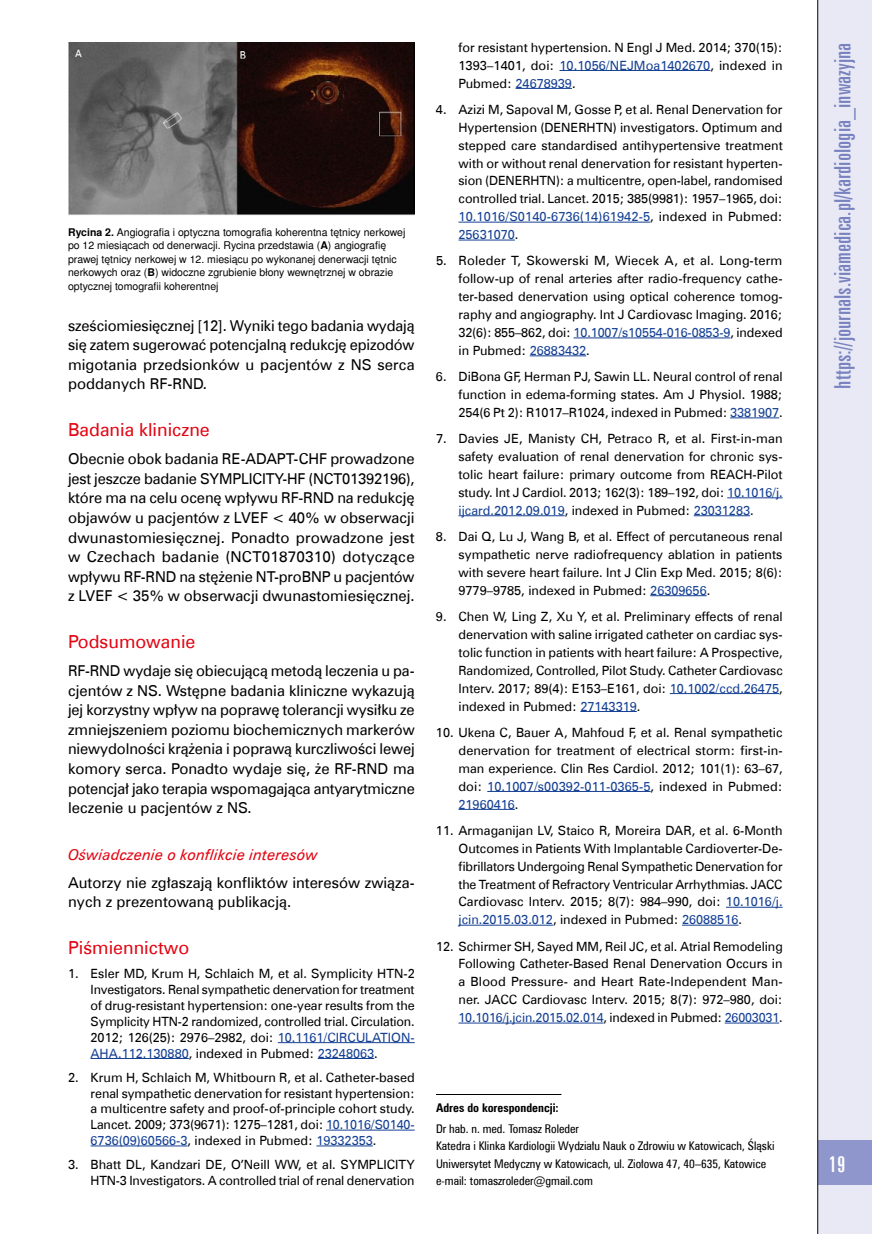
<style>
.page{position:relative;width:872px;height:1234px;background:#fff}
.page>*{position:absolute;margin:0;border:0;box-sizing:border-box;transform-origin:0 0}
.t1{font:22.5px "Zurich X Cn EU";color:#7882bf;scale:1.07 1}
.t2{font:22.5px "Zurich X Cn EU";color:#fff;scale:1.07 1}
.t3{font:18px "Zurich EU";color:#e30613}
.t4{font:15px/19.6px "Zurich EU";color:#000;text-align:justify}
.t5{font:italic 15px "Zurich EU";color:#e30613}
.t6{font:12.75px/17.9px "Zurich EU";color:#000;text-align:justify}
.t7{font:12px/17.1px "Zurich Cn EU";color:#000}
.t8{font:700 12px "Zurich Cn EU";color:#000}
.t9{font:10.5px/13.5px "Nimbus San LCE";color:#000}
.s1{font-weight:700}
.s2{color:#164194}
</style>
<div class="page">
<div style="left:817px;top:0;width:55px;height:1233px;background:#e9e9f6"></div>
<div style="left:817px;top:1140px;width:55px;height:44px;background:#8f96cb"></div>
<hr style="left:278px;top:1041px;width:137px;height:1px;background:#164194">
<hr style="left:91px;top:1057px;width:98px;height:1px;background:#164194">
<hr style="left:318px;top:1057px;width:56px;height:1px;background:#164194">
<hr style="left:326px;top:1129px;width:89px;height:1px;background:#164194">
<hr style="left:91px;top:1145px;width:96px;height:1px;background:#164194">
<hr style="left:316px;top:1145px;width:57px;height:1px;background:#164194">
<hr style="left:559px;top:70px;width:151px;height:1px;background:#164194">
<hr style="left:515px;top:88px;width:57px;height:1px;background:#164194">
<hr style="left:458px;top:222px;width:192px;height:1px;background:#164194">
<hr style="left:458px;top:239px;width:57px;height:1px;background:#164194">
<hr style="left:573px;top:337px;width:157px;height:1px;background:#164194">
<hr style="left:530px;top:355px;width:56px;height:1px;background:#164194">
<hr style="left:730px;top:417px;width:49px;height:1px;background:#164194">
<hr style="left:727px;top:497px;width:55px;height:1px;background:#164194">
<hr style="left:458px;top:515px;width:107px;height:1px;background:#164194">
<hr style="left:693px;top:515px;width:57px;height:1px;background:#164194">
<hr style="left:650px;top:595px;width:56px;height:1px;background:#164194">
<hr style="left:670px;top:693px;width:109px;height:1px;background:#164194">
<hr style="left:580px;top:711px;width:57px;height:1px;background:#164194">
<hr style="left:487px;top:790px;width:163px;height:1px;background:#164194">
<hr style="left:458px;top:808px;width:57px;height:1px;background:#164194">
<hr style="left:726px;top:906px;width:56px;height:1px;background:#164194">
<hr style="left:458px;top:924px;width:95px;height:1px;background:#164194">
<hr style="left:682px;top:924px;width:56px;height:1px;background:#164194">
<hr style="left:458px;top:1022px;width:145px;height:1px;background:#164194">
<hr style="left:724px;top:1022px;width:55px;height:1px;background:#164194">
<hr style="left:436px;top:1093px;width:125px;height:1px;background:#000">
<img style="left:68px;top:43px;width:347px;height:173px">
<hr style="left:817px;top:0;width:1px;height:1233px;background:#000">
<p class="t9" style="left:68px;top:225px;width:339px"><span class="s1">Rycina 2.</span> Angiografia i optyczna tomografia koherentna tętnicy nerkowej po 12 miesiącach od denerwacji. Rycina przedstawia (<span class="s1">A</span>) angiografię prawej tętnicy nerkowej w 12. miesiącu po wykonanej denerwacji tętnic nerkowych oraz (<span class="s1">B</span>) widoczne zgrubienie błony wewnętrznej w obrazie optycznej tomografii koherentnej</p>
<p class="t4" style="left:68px;top:315px;width:348px">sześciomiesięcznej [12]. Wyniki tego badania wydają się zatem sugerować potencjalną redukcję epizodów migotania przedsionków u pacjentów z NS serca poddanych RF-RND.</p>
<h2 class="t3" style="left:68px;top:418px;width:143px">Badania kliniczne</h2>
<p class="t4" style="left:68px;top:449px;width:348px">Obecnie obok badania RE-ADAPT-CHF prowadzone jest jeszcze badanie SYMPLICITY-HF (NCT01392196), które ma na celu ocenę wpływu RF-RND na redukcję objawów u pacjentów z LVEF &lt; 40% w obserwacji dwunastomiesięcznej. Ponadto prowadzone jest w Czechach badanie (NCT01870310) dotyczące wpływu RF-RND na stężenie NT-proBNP u pacjentów z LVEF &lt; 35% w obserwacji dwunastomiesięcznej.</p>
<h2 class="t3" style="left:68px;top:630px;width:129px">Podsumowanie</h2>
<p class="t4" style="left:68px;top:660px;width:348px">RF-RND wydaje się obiecującą metodą leczenia u pa&shy;cjentów z NS. Wstępne badania kliniczne wykazują jej korzystny wpływ na poprawę tolerancji wysiłku ze zmniejszeniem poziomu biochemicznych markerów niewydolności krążenia i poprawą kurczliwości lewej komory serca. Ponadto wydaje się, że RF-RND ma potencjał jako terapia wspomagająca antyarytmiczne leczenie u pacjentów z NS.</p>
<p class="t5" style="left:68px;top:844px;width:251px">Oświadczenie o konflikcie interesów</p>
<p class="t4" style="left:68px;top:872px;width:348px">Autorzy nie zgłaszają konfliktów interesów związa&shy;nych z prezentowaną publikacją.</p>
<h2 class="t3" style="left:68px;top:936px;width:123px">Piśmiennictwo</h2>
<p class="t6" style="left:91px;top:965px;width:326px;line-height:15.9px;text-indent:-22px">1. Esler MD, Krum H, Schlaich M, et al. Symplicity HTN-2<br>Investigators. Renal sympathetic denervation for treatment of drug-resistant hypertension: one-year results from the Symplicity HTN-2 randomized, controlled trial. Circulation.<br>2012; 126(25): 2976–2982, doi: <span class="s2">10.1161/CIRCULATION-AHA.112.130880</span>, indexed in Pubmed: <span class="s2">23248063</span>.</p>
<p class="t6" style="left:91px;top:1068px;width:326px;line-height:15.9px;text-indent:-23px">2. Krum H, Schlaich M, Whitbourn R, et al. Catheter-based renal sympathetic denervation for resistant hypertension: a multicentre safety and proof-of-principle cohort study.<br>Lancet. 2009; 373(9671): 1275–1281, doi: <span class="s2">10.1016/S0140- 6736(09)60566-3</span>, indexed in Pubmed: <span class="s2">19332353</span>.</p>
<p class="t6" style="left:68px;top:1156px;width:348px;line-height:15.9px;text-align:right">3. Bhatt DL, Kandzari DE, O’Neill WW, et al. SYMPLICITY<br>HTN-3 Investigators. A controlled trial of renal denervation</p>
<p class="t6" style="left:458px;top:38px;width:326px">for resistant hypertension. N Engl J Med. 2014; 370(15):<br>1393–1401, doi: <span class="s2">10.1056/NEJMoa1402670</span>, indexed in Pubmed: <span class="s2">24678939</span>.</p>
<p class="t6" style="left:458px;top:100px;width:326px;text-indent:-23px">4. Azizi M, Sapoval M, Gosse P, et al. Renal Denervation for Hypertension (DENERHTN) investigators. Optimum and stepped care standardised antihypertensive treatment with or without renal denervation for resistant hyperten&shy;sion (DENERHTN): a multicentre, open-label, randomised controlled trial. Lancet. 2015; 385(9981): 1957–1965, doi:<br><span class="s2">10.1016/S0140-6736(14)61942-5</span>, indexed in Pubmed:<br><span class="s2">25631070</span>.</p>
<p class="t6" style="left:458px;top:252px;width:326px;text-indent:-22px">5. Roleder T, Skowerski M, Wiecek A, et al. Long-term follow-up of renal arteries after radio-frequency cathe&shy;ter-based denervation using optical coherence tomog&shy;raphy and angiography. Int J Cardiovasc Imaging. 2016; 32(6): 855–862, doi: <span class="s2">10.1007/s10554-016-0853-9</span>, indexed in Pubmed: <span class="s2">26883432</span>.</p>
<p class="t6" style="left:458px;top:367px;width:326px;text-indent:-23px">6. DiBona GF, Herman PJ, Sawin LL. Neural control of renal function in edema-forming states. Am J Physiol. 1988; 254(6 Pt 2): R1017–R1024, indexed in Pubmed: <span class="s2">3381907</span>.</p>
<p class="t6" style="left:458px;top:429px;width:326px;text-indent:-22px">7. Davies JE, Manisty CH, Petraco R, et al. First-in-man safety evaluation of renal denervation for chronic sys&shy;tolic heart failure: primary outcome from REACH-Pilot study. Int J Cardiol. 2013; 162(3): 189–192, doi: <span class="s2">10.1016/j. ijcard.2012.09.019</span>, indexed in Pubmed: <span class="s2">23031283</span>.</p>
<p class="t6" style="left:458px;top:527px;width:326px;text-indent:-23px">8. Dai Q, Lu J, Wang B, et al. Effect of percutaneous renal sympathetic nerve radiofrequency ablation in patients with severe heart failure. Int J Clin Exp Med. 2015; 8(6):<br>9779–9785, indexed in Pubmed: <span class="s2">26309656</span>.</p>
<p class="t6" style="left:458px;top:607px;width:326px;text-indent:-23px">9. Chen W, Ling Z, Xu Y, et al. Preliminary effects of renal denervation with saline irrigated catheter on cardiac sys&shy;tolic function in patients with heart failure: A Prospective, Randomized, Controlled, Pilot Study. Catheter Cardiovasc Interv. 2017; 89(4): E153–E161, doi: <span class="s2">10.1002/ccd.26475</span>, indexed in Pubmed: <span class="s2">27143319</span>.</p>
<p class="t6" style="left:458px;top:723px;width:326px;text-indent:-23px">10. Ukena C, Bauer A, Mahfoud F, et al. Renal sympathetic denervation for treatment of electrical storm: first-in&shy;man experience. Clin Res Cardiol. 2012; 101(1): 63–67, doi: <span class="s2">10.1007/s00392-011-0365-5</span>, indexed in Pubmed:<br><span class="s2">21960416</span>.</p>
<p class="t6" style="left:458px;top:821px;width:326px;text-indent:-23px">11. Armaganijan LV, Staico R, Moreira DAR, et al. 6-Month Outcomes in Patients With Implantable Cardioverter-De&shy;fibrillators Undergoing Renal Sympathetic Denervation for the Treatment of Refractory Ventricular Arrhythmias. JACC Cardiovasc Interv. 2015; 8(7): 984–990, doi: <span class="s2">10.1016/j. jcin.2015.03.012</span>, indexed in Pubmed: <span class="s2">26088516</span>.</p>
<p class="t6" style="left:458px;top:936px;width:326px;text-indent:-22px">12. Schirmer SH, Sayed MM, Reil JC, et al. Atrial Remodeling Following Catheter-Based Renal Denervation Occurs in a Blood Pressure- and Heart Rate-Independent Man&shy;ner. JACC Cardiovasc Interv. 2015; 8(7): 972–980, doi:<br><span class="s2">10.1016/j.jcin.2015.02.014</span>, indexed in Pubmed: <span class="s2">26003031</span>.</p>
<p class="t8" style="left:436px;top:1099px;width:124px">Adres do korespondencji:</p>
<p class="t7" style="left:436px;top:1120px;width:340px">Dr hab. n. med. Tomasz Roleder<br>Katedra i Klinka Kardiologii Wydziału Nauk o Zdrowiu w Katowicach, Śląski Uniwersytet Medyczny w Katowicach, ul. Ziołowa 47, 40–635, Katowice e-mail: tomaszroleder@gmail.com</p>
<h1 class="t1" style="left:829px;top:388px;width:325px;rotate:-90deg">https://journals.viamedica.pl/kardiologia_inwazyjna</h1>
<h1 class="t2" style="left:828px;top:1150px;width:17px">19</h1>
</div>
